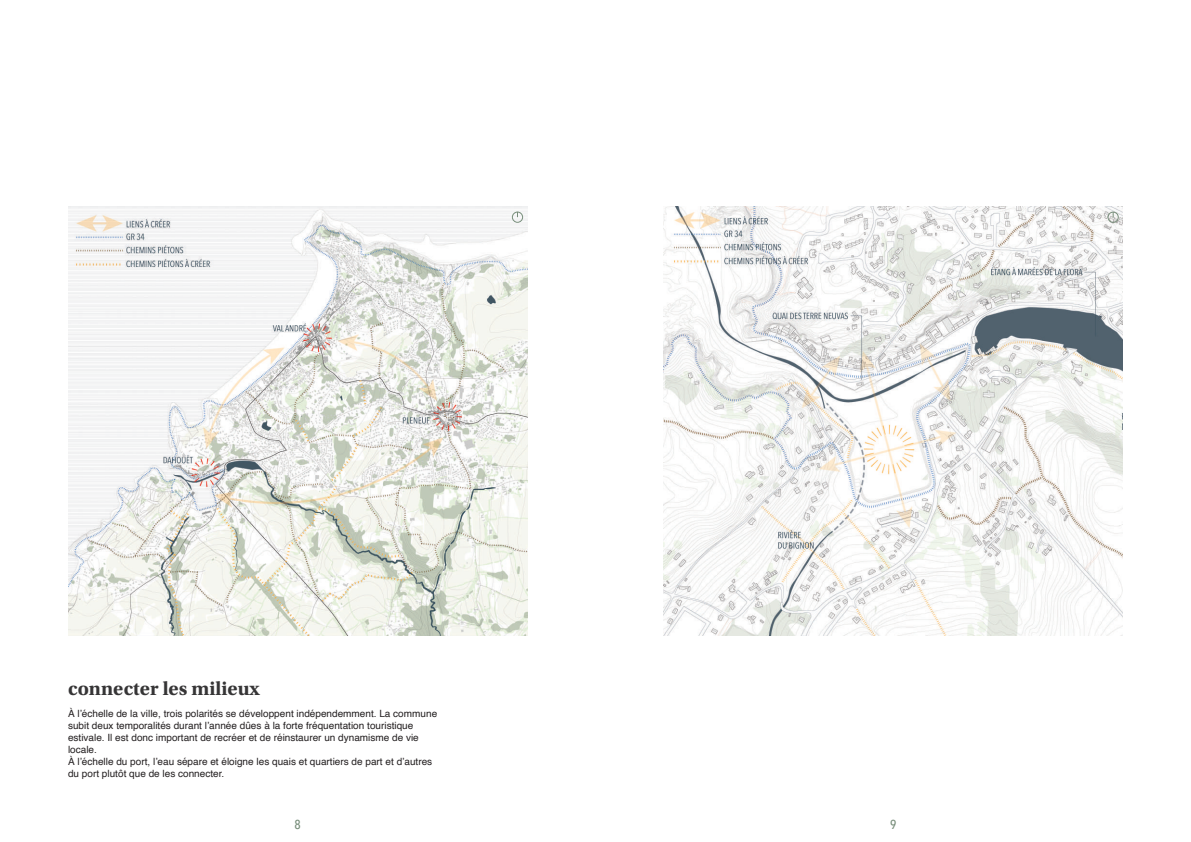
<style>
.page{position:relative;width:1191px;height:842px;background:#fff}
.page>*{position:absolute;margin:0;border:0;box-sizing:border-box;transform-origin:0 0}
.t1{font:700 20px "Utopia Std";color:#363536}
.t2{font:500 13px "Avenir Next Condensed";color:#788e7b}
.t3{font:10px/12px "Helvetica";color:#231f20}
</style>
<div class="page">
<img style="left:68px;top:206px;width:459px;height:430px">
<img style="left:663px;top:206px;width:460px;height:430px">
<div style="left:512px;top:212px;width:11px;height:10px;border:1px solid #788e7b;border-radius:50%"></div>
<div style="left:1107px;top:212px;width:11px;height:10px;border:1px solid #788e7b;border-radius:50%"></div>
<h1 class="t1" style="left:68px;top:677px;width:193px">connecter les milieux</h1>
<p class="t3" style="left:68px;top:707px;width:371px">À l’échelle de la ville, trois polarités se développent indépendemment. La commune subit deux temporalités durant l’année dûes à la forte fréquentation touristique estivale. Il est donc important de recréer et de réinstaurer un dynamisme de vie locale.<br>À l’échelle du port, l’eau sépare et éloigne les quais et quartiers de part et d’autres du port plutôt que de les connecter.</p>
<h2 class="t2" style="left:295px;top:816px;width:8px">8</h2>
<h2 class="t2" style="left:890px;top:816px;width:8px">9</h2>
</div>
